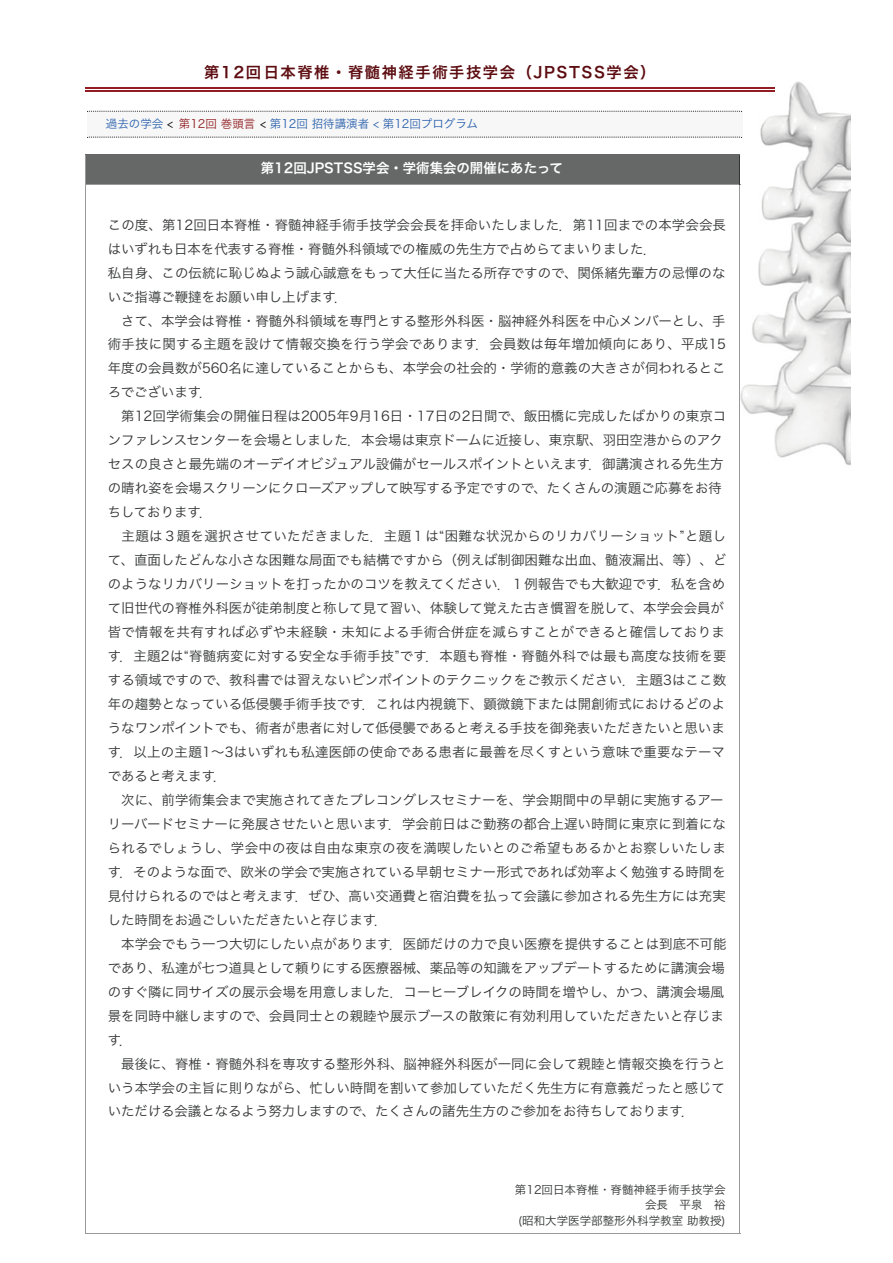
<style>
.page{position:relative;width:893px;height:1263px;background:#fff}
.page>*{position:absolute;margin:0;border:0;box-sizing:border-box;transform-origin:0 0}
.t1{font:15.3px "Hira Kaku Pro W6";letter-spacing:.1em;color:#5d0d11}
.t2{font:13.35px/24px "Hira Kaku Pro W3";letter-spacing:.005em;color:#323334}
.t3{font:13.35px "Hira Kaku Pro W6";color:#fff}
.t4{font:11.55px/15.3px "Hira Kaku Pro W3";color:#323334;text-align:right}
.t5{font:11.55px "Hira Kaku Pro W3";color:#2c62ae}
.s1{color:#040000}
.s2{color:#911d22}
</style>
<div class="page">
<img style="left:735px;top:81px;width:115px;height:385px">
<hr style="left:85px;top:88px;width:690px;height:1px;background:#911d22">
<hr style="left:85px;top:90px;width:690px;height:2px;background:#911d22">
<div style="left:87px;top:111px;width:655px;height:27px;background:#f7f7f7"></div>
<svg style="left:87px;top:111px;width:655px;height:1px"></svg>
<svg style="left:87px;top:137px;width:655px;height:1px"></svg>
<div style="left:86px;top:155px;width:654px;height:29px;background:#666767"></div>
<div style="left:86px;top:184px;width:654px;height:1050px;background:#fff"></div>
<hr style="left:85px;top:184px;width:1px;height:1050px;background:#99999a">
<hr style="left:85px;top:155px;width:1px;height:30px;background:#99999a">
<hr style="left:85px;top:1233px;width:655px;height:1px;background:#99999a">
<hr style="left:739px;top:184px;width:1px;height:1050px;background:#99999a">
<hr style="left:85px;top:184px;width:655px;height:1px;background:#99999a">
<hr style="left:739px;top:155px;width:1px;height:30px;background:#323334">
<p class="t1" style="left:204px;top:59px;width:453px">第12回日本脊椎・脊髄神経手術手技学会（JPSTSS学会）</p>
<p class="t5" style="left:106px;top:113px;width:373px">過去の学会 <span class="s1">&lt;</span> <span class="s2">第12回 巻頭言</span> <span class="s1">&lt;</span> 第12回 招待講演者 &lt; 第12回プログラム</p>
<p class="t3" style="left:261px;top:156px;width:304px">第12回JPSTSS学会・学術集会の開催にあたって</p>
<p class="t2" style="left:108px;top:212px;width:620px">この度、第12回日本脊椎・脊髄神経手術手技学会会長を拝命いたしました．第11回までの本学会会長はいずれも日本を代表する脊椎・脊髄外科領域での権威の先生方で占めらてまいりました．<br>私自身、この伝統に恥じぬよう誠心誠意をもって大任に当たる所存ですので、関係緒先輩方の忌憚のないご指導ご鞭撻をお願い申し上げます．<br>　さて、本学会は脊椎・脊髄外科領域を専門とする整形外科医・脳神経外科医を中心メンバーとし、手術手技に関する主題を設けて情報交換を行う学会であります．会員数は毎年増加傾向にあり、平成15年度の会員数が560名に達していることからも、本学会の社会的・学術的意義の大きさが伺われるところでございます．<br>　第12回学術集会の開催日程は2005年9月16日・17日の2日間で、飯田橋に完成したばかりの東京コンファレンスセンターを会場としました．本会場は東京ドームに近接し、東京駅、羽田空港からのアクセスの良さと最先端のオーデイオビジュアル設備がセールスポイントといえます．御講演される先生方の晴れ姿を会場スクリーンにクローズアップして映写する予定ですので、たくさんの演題ご応募をお待ちしております．<br>　主題は３題を選択させていただきました．主題１は“困難な状況からのリカバリーショット”と題して、直面したどんな小さな困難な局面でも結構ですから（例えば制御困難な出血、髄液漏出、等）、どのようなリカバリーショットを打ったかのコツを教えてください．１例報告でも大歓迎です．私を含めて旧世代の脊椎外科医が徒弟制度と称して見て習い、体験して覚えた古き慣習を脱して、本学会会員が皆で情報を共有すれば必ずや未経験・未知による手術合併症を減らすことができると確信しております．主題2は“脊髄病変に対する安全な手術手技”です．本題も脊椎・脊髄外科では最も高度な技術を要する領域ですので、教科書では習えないピンポイントのテクニックをご教示ください．主題3はここ数年の趨勢となっている低侵襲手術手技です．これは内視鏡下、顕微鏡下または開創術式におけるどのようなワンポイントでも、術者が患者に対して低侵襲であると考える手技を御発表いただきたいと思います．以上の主題1～3はいずれも私達医師の使命である患者に最善を尽くすという意味で重要なテーマであると考えます．<br>　次に、前学術集会まで実施されてきたプレコングレスセミナーを、学会期間中の早朝に実施するアーリーバードセミナーに発展させたいと思います．学会前日はご勤務の都合上遅い時間に東京に到着になられるでしょうし、学会中の夜は自由な東京の夜を満喫したいとのご希望もあるかとお察しいたします．そのような面で、欧米の学会で実施されている早朝セミナー形式であれば効率よく勉強する時間を見付けられるのではと考えます．ぜひ、高い交通費と宿泊費を払って会議に参加される先生方には充実した時間をお過ごしいただきたいと存じます．<br>　本学会でもう一つ大切にしたい点があります．医師だけの力で良い医療を提供することは到底不可能であり、私達が七つ道具として頼りにする医療器械、薬品等の知識をアップデートするために講演会場のすぐ隣に同サイズの展示会場を用意しました．コーヒーブレイクの時間を増やし、かつ、講演会場風景を同時中継しますので、会員同士との親睦や展示ブースの散策に有効利用していただきたいと存じます．<br>　最後に、脊椎・脊髄外科を専攻する整形外科、脳神経外科医が一同に会して親睦と情報交換を行うという本学会の主旨に則りながら、忙しい時間を割いて参加していただく先生方に有意義だったと感じていただける会議となるよう努力しますので、たくさんの諸先生方のご参加をお待ちしております．</p>
<p class="t4" style="left:515px;top:1181px;width:212px">第12回日本脊椎・脊髄神経手術手技学会会長　平泉　裕<br>(昭和大学医学部整形外科学教室 助教授)</p>
</div>
